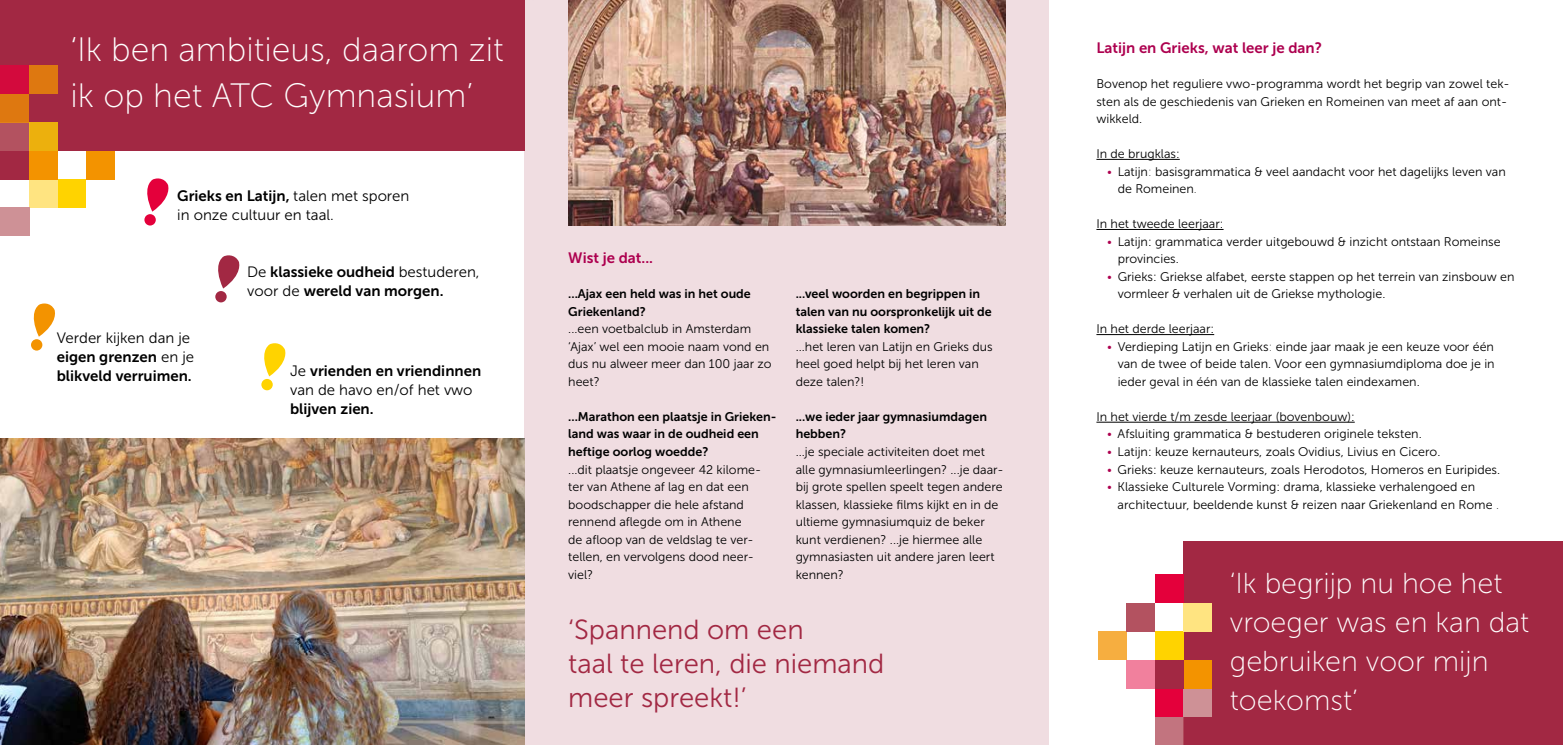
<style>
.page{position:relative;width:1563px;height:745px;background:#fff}
.page>*{position:absolute;margin:0;border:0;box-sizing:border-box;transform-origin:0 0}
.t1{font:33.75px/46.2px "Museo Sans 100";color:#fff}
.t2{font:28.75px/38.8px "Museo Sans 100";color:#fff}
.t3{font:27.5px/33.8px "Museo Sans 300";color:#a22843}
.t4{font:15px/18.8px "Museo Sans 700";color:#000}
.t5{font:15px "Museo Sans 300";color:#000}
.t6{font:15px "Museo Sans 700";color:#ad004f}
.t7{font:12.5px/17.5px "Museo Sans 300";color:#000}
.t8{font:12.5px/17.5px "Museo Sans 700";color:#000}
.s1{font-family:"Museo Sans 300"}
.s2{font-family:"Museo Sans 100";color:#ad004f}
.s3{font-family:"Museo Sans 100"}
</style>
<div class="page">
<div style="left:1183px;top:541px;width:380px;height:203px;background:#a22843"></div>
<div style="left:0;top:0;width:524px;height:151px;background:#a22843"></div>
<div style="left:0;top:151px;width:29px;height:28px;background:#a22843"></div>
<div style="left:0;top:122px;width:29px;height:29px;background:#b35260"></div>
<div style="left:57px;top:179px;width:29px;height:28px;background:#ffd300"></div>
<div style="left:29px;top:179px;width:28px;height:28px;background:#ffe481"></div>
<div style="left:0;top:94px;width:29px;height:28px;background:#de7810"></div>
<div style="left:0;top:65px;width:29px;height:29px;background:#d30a3d"></div>
<div style="left:29px;top:122px;width:28px;height:29px;background:#ecb00d"></div>
<div style="left:29px;top:151px;width:28px;height:28px;background:#f39300"></div>
<div style="left:29px;top:65px;width:28px;height:29px;background:#de7810"></div>
<div style="left:86px;top:151px;width:28px;height:28px;background:#f39300"></div>
<div style="left:0;top:207px;width:29px;height:29px;background:#ce9196"></div>
<div style="left:524px;top:0;width:525px;height:744px;background:#f0dde1"></div>
<hr style="left:1096px;top:159px;width:83px;height:1px;background:#000">
<hr style="left:1096px;top:229px;width:127px;height:1px;background:#000">
<hr style="left:1096px;top:334px;width:118px;height:1px;background:#000">
<hr style="left:1096px;top:421px;width:258px;height:1px;background:#000">
<img style="left:0;top:438px;width:524px;height:306px">
<div style="left:1155px;top:688px;width:28px;height:28px;background:#e4003b"></div>
<div style="left:1183px;top:688px;width:28px;height:28px;background:#ce9196"></div>
<div style="left:1155px;top:716px;width:28px;height:28px;background:#c2747f"></div>
<div style="left:1183px;top:659px;width:28px;height:29px;background:#f39300"></div>
<div style="left:1155px;top:631px;width:28px;height:28px;background:#ffd300"></div>
<div style="left:1098px;top:631px;width:28px;height:28px;background:#f6ae40"></div>
<div style="left:1126px;top:659px;width:29px;height:29px;background:#f1809d"></div>
<div style="left:1155px;top:659px;width:28px;height:29px;background:#a22843"></div>
<div style="left:1183px;top:602px;width:28px;height:29px;background:#ffe481"></div>
<div style="left:1126px;top:602px;width:29px;height:29px;background:#b35260"></div>
<img style="left:568px;top:0;width:437px;height:226px">
<div style="left:1155px;top:574px;width:28px;height:28px;background:#e4003b"></div>
<svg style="left:33px;top:303px;width:22px;height:33px"></svg>
<div style="left:31px;top:339px;width:11px;height:11px;background:#f39300;border-radius:50%"></div>
<svg style="left:147px;top:178px;width:22px;height:33px"></svg>
<div style="left:144px;top:214px;width:12px;height:11px;background:#e4003b;border-radius:50%"></div>
<svg style="left:264px;top:343px;width:22px;height:33px"></svg>
<svg style="left:261px;top:378px;width:12px;height:12px"></svg>
<svg style="left:218px;top:255px;width:22px;height:33px"></svg>
<div style="left:215px;top:291px;width:12px;height:11px;background:#a22843;border-radius:50%"></div>
<h1 class="t1" style="left:71px;top:26px;width:435px">‘Ik ben ambitieus, daarom zit ik op het ATC Gymnasium’</h1>
<p class="t4" style="left:177px;top:186px;width:234px">Grieks en Latijn, <span class="s1">talen met sporen</span></p>
<p class="t5" style="left:177px;top:206px;width:158px">in onze cultuur en taal.</p>
<p class="t5" style="left:57px;top:330px;width:135px">Verder kijken dan je</p>
<p class="t4" style="left:57px;top:347px;width:139px">eigen grenzen <span class="s1">en je </span>blikveld verruimen.</p>
<p class="t4" style="left:247px;top:262px;width:234px"><span class="s1">De</span> klassieke oudheid <span class="s1">bestuderen, voor de</span> wereld van morgen.</p>
<p class="t4" style="left:290px;top:361px;width:193px"><span class="s1">Je</span> vrienden en vriendinnen</p>
<p class="t5" style="left:290px;top:381px;width:184px">van de havo en/of het vwo</p>
<p class="t4" style="left:290px;top:399px;width:85px">blijven zien.</p>
<p class="t6" style="left:568px;top:249px;width:86px">Wist je dat...</p>
<p class="t8" style="left:568px;top:285px;width:184px">...Ajax een held was in het oude<br>Griekenland?</p>
<p class="t7" style="left:568px;top:320px;width:205px">...een voetbalclub in Amsterdam ‘Ajax’ wel een mooie naam vond en dus nu alweer meer dan 100 jaar zo heet?</p>
<p class="t8" style="left:568px;top:407px;width:210px">...Marathon een plaatsje in Grieken&shy;land was waar in de oudheid een heftige oorlog woedde?</p>
<p class="t7" style="left:568px;top:460px;width:194px">...dit plaatsje ongeveer 42 kilome&shy;ter van Athene af lag en dat een boodschapper die hele afstand rennend aflegde om in Athene<br>de afloop van de veldslag te ver&shy;tellen, en vervolgens dood neer&shy;viel?</p>
<p class="t8" style="left:795px;top:285px;width:198px">...veel woorden en begrippen in talen van nu oorspronkelijk uit de klassieke talen komen?</p>
<p class="t7" style="left:795px;top:337px;width:199px">...het leren van Latijn en Grieks dus heel goed helpt bij het leren van deze talen?!</p>
<p class="t8" style="left:795px;top:407px;width:193px">...we ieder jaar gymnasiumdagen hebben?</p>
<p class="t7" style="left:795px;top:442px;width:209px">...je speciale activiteiten doet met alle gymnasiumleerlingen? ...je daar&shy;bij grote spellen speelt tegen andere klassen, klassieke films kijkt en in de ultieme gymnasiumquiz de beker kunt verdienen? ...je hiermee alle gymnasiasten uit andere jaren leert kennen?</p>
<h3 class="t3" style="left:568px;top:613px;width:318px">‘Spannend om een<br>taal te leren, die niemand meer spreekt!’</h3>
<p class="t6" style="left:1096px;top:39px;width:227px">Latijn en Grieks, wat leer je dan?</p>
<p class="t7" style="left:1096px;top:75px;width:415px">Bovenop het reguliere vwo-programma wordt het begrip van zowel tek&shy;sten als de geschiedenis van Grieken en Romeinen van meet af aan ont&shy;wikkeld.</p>
<p class="t7" style="left:1096px;top:145px;width:85px">In de brugklas:</p>
<p class="t7" style="left:1117px;top:162px;width:390px;text-indent:-11px"><span class="s2">•</span> Latijn<span class="s3">:</span> basisgrammatica &amp; veel aandacht voor het dagelijks leven van de Romeinen<span class="s3">.</span></p>
<p class="t7" style="left:1096px;top:215px;width:129px">In het tweede leerjaar:</p>
<p class="t7" style="left:1117px;top:232px;width:384px;text-indent:-11px"><span class="s2">•</span> Latijn: grammatica verder uitgebouwd &amp; inzicht ontstaan Romeinse provincies.</p>
<p class="t7" style="left:1117px;top:267px;width:398px;text-indent:-11px"><span class="s2">•</span> Grieks: Griekse alfabet, eerste stappen op het terrein van zinsbouw en vormleer &amp; verhalen uit de Griekse mythologie.</p>
<p class="t7" style="left:1096px;top:320px;width:119px">In het derde leerjaar:</p>
<p class="t7" style="left:1117px;top:337px;width:378px;text-align:justify;text-indent:-11px"><span class="s2">•</span> Verdieping Latijn en Grieks<span class="s3">:</span> einde jaar maak je een keuze voor één van de twee of beide talen. Voor een gymnasiumdiploma doe je in ieder geval in één van de klassieke talen eindexamen.</p>
<p class="t7" style="left:1096px;top:407px;width:260px">In het vierde t/m zesde leerjaar (bovenbouw):</p>
<p class="t7" style="left:1107px;top:425px;width:316px"><span class="s2">•</span> Afsluiting grammatica &amp; bestuderen originele teksten.</p>
<p class="t7" style="left:1107px;top:442px;width:335px"><span class="s2">•</span> Latijn: keuze kernauteurs, zoals Ovidius, Livius en Cicero.</p>
<p class="t7" style="left:1107px;top:460px;width:395px"><span class="s2">•</span> Grieks: keuze kernauteurs, zoals Herodotos, Homeros en Euripides.</p>
<p class="t7" style="left:1117px;top:477px;width:383px;text-indent:-11px"><span class="s2">•</span> Klassieke Culturele Vorming: drama, klassieke verhalengoed en architectuur, beeldende kunst &amp; reizen naar Griekenland en Rome <span class="s3">.</span></p>
<h2 class="t2" style="left:1230px;top:564px;width:301px">‘Ik begrijp nu hoe het vroeger was en kan dat gebruiken voor mijn toekomst’</h2>
</div>
